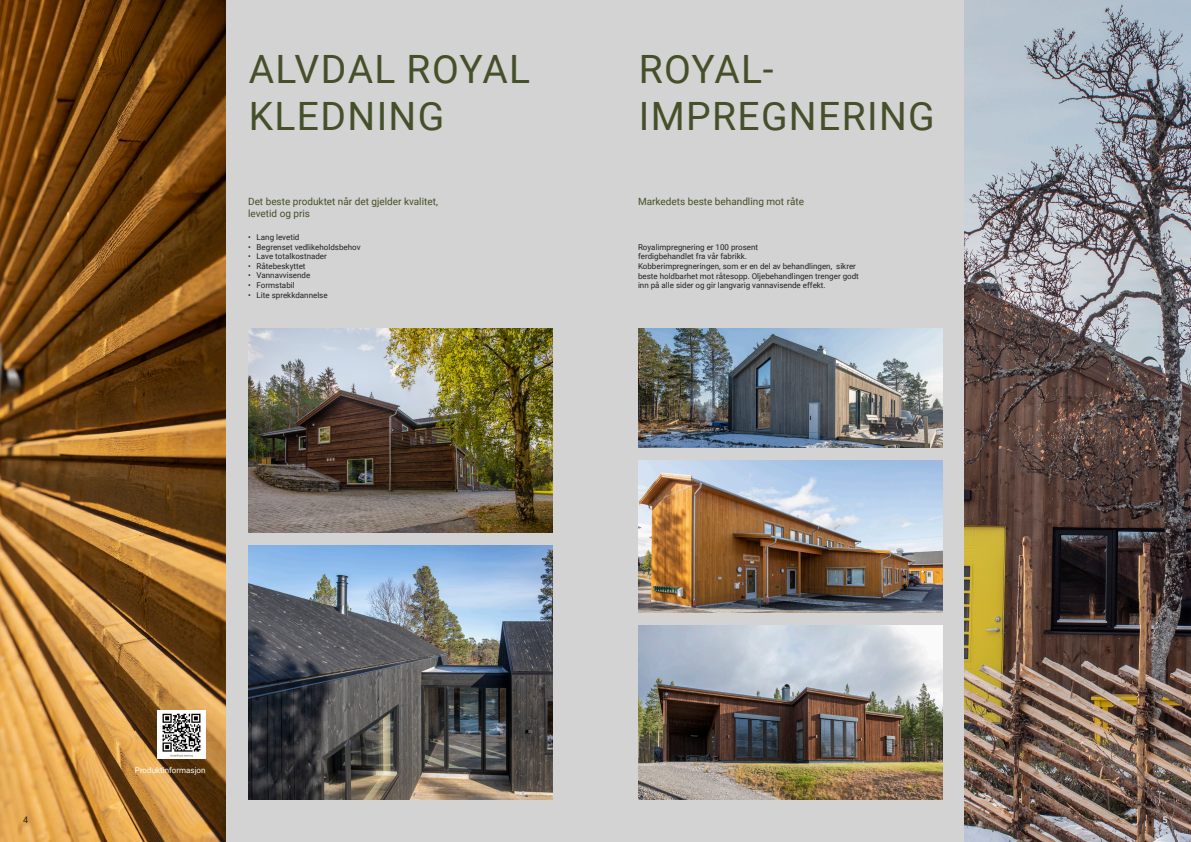
<style>
.page{position:relative;width:1191px;height:842px;background:#fff}
.page>*{position:absolute;margin:0;border:0;box-sizing:border-box;transform-origin:0 0}
.t1{font:39px/46.8px "Roboto";letter-spacing:.035em;color:#454f29}
.t2{font:10px/12px "Roboto";color:#454f29}
.t3{font:9px "Roboto";color:#231f20}
.t4{font:9px "Roboto";color:#fff}
.t5{font:8px/9.6px "Roboto";color:#231f20}
.t6{font:8px "Roboto";color:#fff}
</style>
<div class="page">
<div style="left:0;top:0;width:595px;height:842px;background:#d2d3d2"></div>
<div style="left:595px;top:0;width:596px;height:842px;background:#d2d3d2"></div>
<img style="left:0;top:0;width:225px;height:842px">
<img style="left:248px;top:329px;width:305px;height:203px">
<img style="left:248px;top:546px;width:305px;height:253px">
<img style="left:638px;top:625px;width:305px;height:174px">
<img style="left:638px;top:460px;width:305px;height:152px">
<img style="left:638px;top:329px;width:305px;height:118px">
<img style="left:964px;top:0;width:227px;height:842px">
<img style="left:157px;top:710px;width:49px;height:49px">
<h1 class="t1" style="left:249px;top:45px;width:283px">ALVDAL ROYAL<br>KLEDNING</h1>
<h1 class="t1" style="left:638px;top:45px;width:297px">ROYAL-<br>IMPREGNERING</h1>
<p class="t2" style="left:248px;top:195px;width:191px">Det beste produktet når det gjelder kvalitet, levetid og pris</p>
<p class="t2" style="left:638px;top:195px;width:167px">Markedets beste behandling mot råte</p>
<p class="t5" style="left:248px;top:232px;width:53px">• Lang levetid</p>
<p class="t5" style="left:248px;top:242px;width:114px">• Begrenset vedlikeholdsbehov</p>
<p class="t5" style="left:248px;top:251px;width:80px">• Lave totalkostnader</p>
<p class="t5" style="left:248px;top:261px;width:59px">• Råtebeskyttet</p>
<p class="t5" style="left:248px;top:270px;width:64px">• Vannavvisende</p>
<p class="t5" style="left:248px;top:280px;width:48px">• Formstabil</p>
<p class="t5" style="left:248px;top:290px;width:81px">• Lite sprekkdannelse</p>
<p class="t5" style="left:638px;top:242px;width:222px">Royalimpregnering er 100 prosent<br>ferdigbehandlet fra vår fabrikk.<br>Kobberimpregneringen, som er en del av behandlingen, sikrer beste holdbarhet mot råtesopp. Oljebehandlingen trenger godt inn på alle sider og gir langvarig vannavisende effekt.</p>
<p class="t6" style="left:135px;top:765px;width:72px">Produktinformasjon</p>
<p class="t3" style="left:23px;top:813px;width:7px">4</p>
<p class="t4" style="left:1162px;top:813px;width:7px">5</p>
</div>
